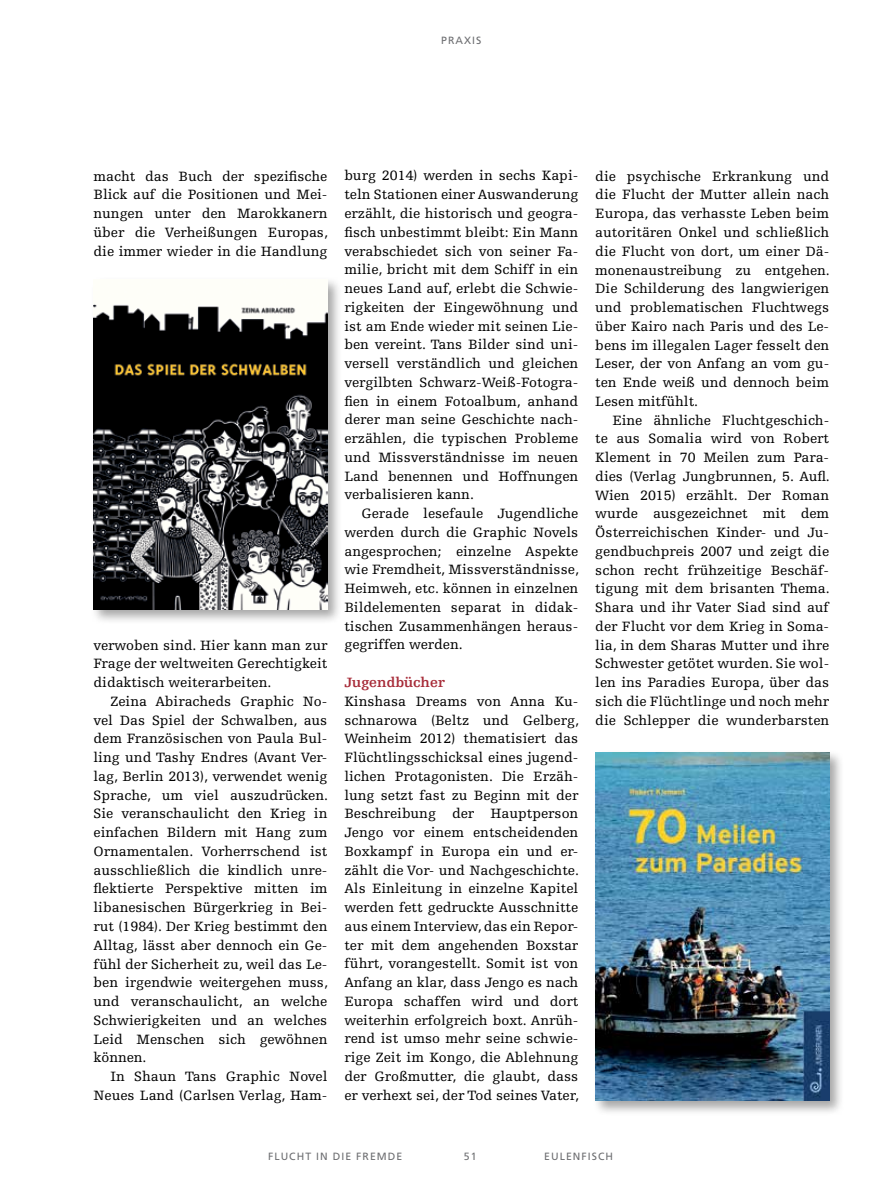
<style>
.page{position:relative;width:893px;height:1191px;background:#fff}
.page>*{position:absolute;margin:0;border:0;box-sizing:border-box;transform-origin:0 0}
.t1{font:14.25px/18.8px "Egyptienne FLT Std";color:#000;text-align:justify}
.t2{font:700 14.25px "Egyptienne FLT Std";color:#a72c39}
.t3{font:10.5px "Frutiger LT Pro";letter-spacing:.1em;color:#6d6e71}
</style>
<div class="page">
<div style="left:91px;top:276px;width:252px;height:349px;background:#000;opacity:.35"></div>
<img style="left:94px;top:279px;width:233px;height:331px">
<div style="left:592px;top:749px;width:252px;height:367px;background:#000;opacity:.35"></div>
<img style="left:595px;top:752px;width:234px;height:348px">
<p class="t3" style="left:441px;top:34px;width:42px">PRAXIS</p>
<p class="t1" style="left:94px;top:167px;width:236px">macht das Buch der spezifische Blick auf die Positionen und Mei&shy;nungen unter den Marokkanern über die Verheißungen Europas, die immer wieder in die Handlung</p>
<p class="t1" style="left:94px;top:636px;width:235px">verwoben sind. Hier kann man zur Frage der weltweiten Gerechtigkeit didaktisch weiterarbeiten.</p>
<p class="t1" style="left:94px;top:692px;width:236px;text-indent:17px">Zeina Abiracheds Graphic No&shy;vel Das Spiel der Schwalben, aus dem Französischen von Paula Bul&shy;ling und Tashy Endres (Avant Ver&shy;lag, Berlin 2013), verwendet wenig Sprache, um viel auszudrücken.<br>Sie veranschaulicht den Krieg in einfachen Bildern mit Hang zum Ornamentalen. Vorherrschend ist ausschließlich die kindlich unre&shy;flektierte Perspektive mitten im libanesischen Bürgerkrieg in Bei&shy;rut (1984). Der Krieg bestimmt den Alltag, lässt aber dennoch ein Ge&shy;fühl der Sicherheit zu, weil das Le&shy;ben irgendwie weitergehen muss, und veranschaulicht, an welche Schwierigkeiten und an welches Leid Menschen sich gewöhnen können.</p>
<p class="t1" style="left:94px;top:1067px;width:235px;text-align:right">In Shaun Tans Graphic Novel<br>Neues Land (Carlsen Verlag, Ham-</p>
<p class="t1" style="left:344px;top:167px;width:235px">burg 2014) werden in sechs Kapi&shy;teln Stationen einer Auswanderung erzählt, die historisch und geogra&shy;fisch unbestimmt bleibt: Ein Mann verabschiedet sich von seiner Fa&shy;milie, bricht mit dem Schiff in ein neues Land auf, erlebt die Schwie&shy;rigkeiten der Eingewöhnung und ist am Ende wieder mit seinen Lie&shy;ben vereint. Tans Bilder sind uni&shy;versell verständlich und gleichen vergilbten Schwarz-Weiß-Fotogra&shy;fien in einem Fotoalbum, anhand derer man seine Geschichte nach&shy;erzählen, die typischen Probleme und Missverständnisse im neuen Land benennen und Hoffnungen verbalisieren kann.</p>
<p class="t1" style="left:344px;top:504px;width:236px;text-indent:17px">Gerade lesefaule Jugendliche werden durch die Graphic Novels angesprochen; einzelne Aspekte wie Fremdheit, Missverständnisse, Heimweh, etc. können in einzelnen Bildelementen separat in didak&shy;tischen Zusammenhängen heraus&shy;gegriffen werden.</p>
<p class="t2" style="left:344px;top:674px;width:102px">Jugendbücher</p>
<p class="t1" style="left:344px;top:692px;width:236px">Kinshasa Dreams von Anna Ku&shy;schnarowa (Beltz und Gelberg, Weinheim 2012) thematisiert das Flüchtlingsschicksal eines jugend&shy;lichen Protagonisten. Die Erzäh&shy;lung setzt fast zu Beginn mit der Beschreibung der Hauptperson Jengo vor einem entscheidenden Boxkampf in Europa ein und er&shy;zählt die Vor- und Nachgeschichte.<br>Als Einleitung in einzelne Kapitel werden fett gedruckte Ausschnitte aus einem Interview, das ein Repor&shy;ter mit dem angehenden Boxstar führt, vorangestellt. Somit ist von Anfang an klar, dass Jengo es nach Europa schaffen wird und dort weiterhin erfolgreich boxt. Anrüh&shy;rend ist umso mehr seine schwie&shy;rige Zeit im Kongo, die Ablehnung der Großmutter, die glaubt, dass er verhext sei, der Tod seines Vater,</p>
<p class="t1" style="left:595px;top:167px;width:236px">die psychische Erkrankung und die Flucht der Mutter allein nach Europa, das verhasste Leben beim autoritären Onkel und schließlich die Flucht von dort, um einer Dä&shy;monenaustreibung zu entgehen.<br>Die Schilderung des langwierigen und problematischen Fluchtwegs über Kairo nach Paris und des Le&shy;bens im illegalen Lager fesselt den Leser, der von Anfang an vom gu&shy;ten Ende weiß und dennoch beim Lesen mitfühlt.</p>
<p class="t1" style="left:595px;top:411px;width:236px;text-indent:17px">Eine ähnliche Fluchtgeschich&shy;te aus Somalia wird von Robert Klement in 70 Meilen zum Para&shy;dies (Verlag Jungbrunnen, 5. Aufl.<br>Wien 2015) erzählt. Der Roman wurde ausgezeichnet mit dem Österreichischen Kinder- und Ju&shy;gendbuchpreis 2007 und zeigt die schon recht frühzeitige Beschäf&shy;tigung mit dem brisanten Thema.<br>Shara und ihr Vater Siad sind auf der Flucht vor dem Krieg in Soma&shy;lia, in dem Sharas Mutter und ihre Schwester getötet wurden. Sie wol&shy;len ins Paradies Europa, über das sich die Flüchtlinge und noch mehr die Schlepper die wunderbarsten</p>
<p class="t3" style="left:268px;top:1150px;width:136px">FLUCHT IN DIE FREMDE</p>
<p class="t3" style="left:464px;top:1150px;width:14px">51</p>
<p class="t3" style="left:544px;top:1150px;width:70px">EULENFISCH</p>
</div>
